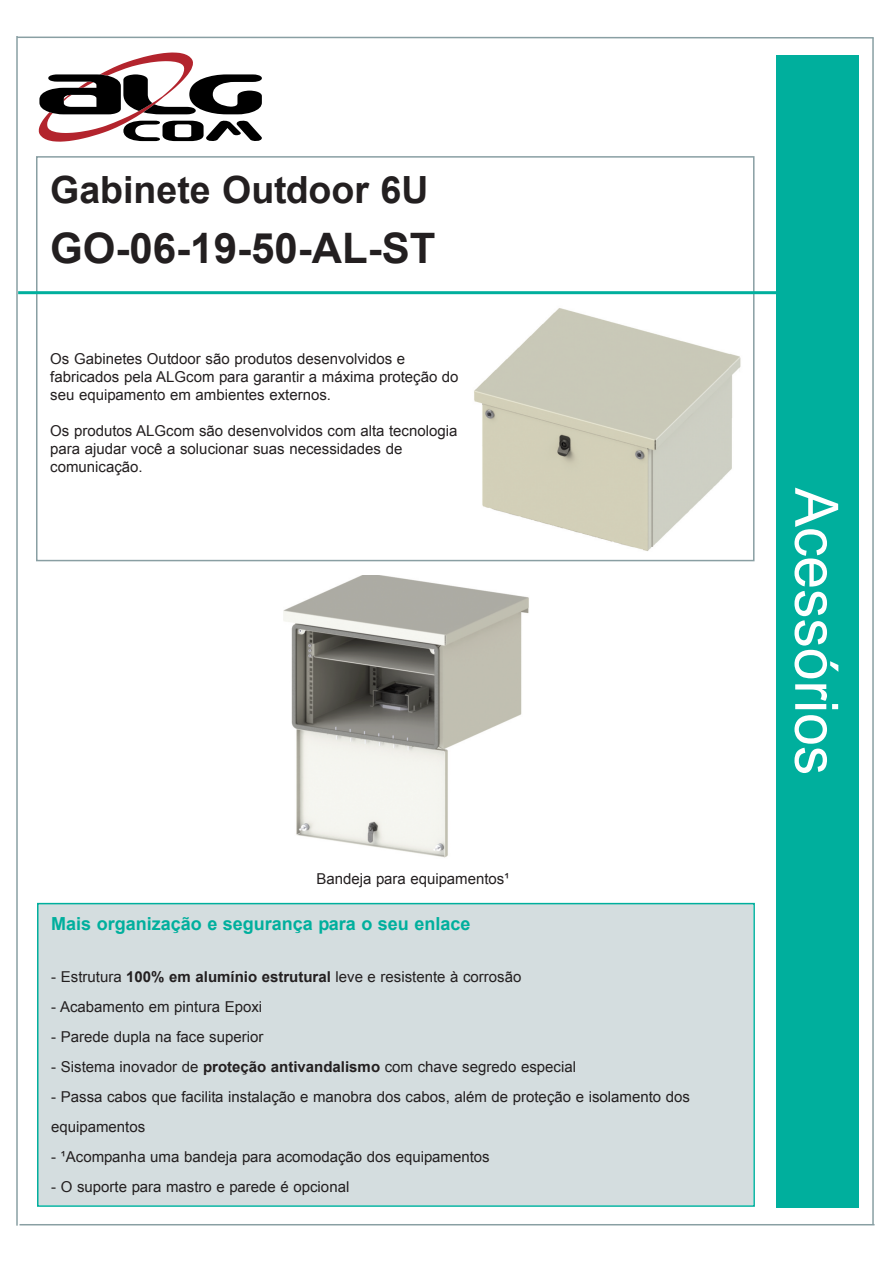
<style>
.page{position:relative;width:893px;height:1263px;background:#fff}
.page>*{position:absolute;margin:0;border:0;box-sizing:border-box;transform-origin:0 0}
.t1{font:60px "Arial";color:#fff}
.t2{font:700 42px "Arial";color:#231f20}
.t3{font:700 37.5px "Arial";color:#231f20}
.t4{font:700 18px "Arial";color:#00af9d}
.t5{font:15px/18px "Arial";color:#231f20}
.s1{font-weight:700}
</style>
<div class="page">
<div style="left:36px;top:156px;width:718px;height:405px;border:2px solid #899fa3"></div>
<div style="left:39px;top:904px;width:714px;height:301px;background:#d4dddf"></div>
<div style="left:37px;top:903px;width:718px;height:304px;border:2px solid #00af9d"></div>
<div style="left:776px;top:55px;width:83px;height:1153px;background:#00af9d"></div>
<hr style="left:18px;top:291px;width:777px;height:3px;background:#00af9d">
<svg style="left:18px;top:36px;width:854px;height:3px"></svg>
<hr style="left:872px;top:37px;width:2px;height:1188px;background:#899fa3">
<hr style="left:16px;top:36px;width:2px;height:1189px;background:#899fa3">
<hr style="left:20px;top:1224px;width:854px;height:1px;background:#899fa3">
<img style="left:474px;top:308px;width:267px;height:243px">
<svg style="left:39px;top:53px;width:223px;height:89px"></svg>
<img style="left:284px;top:576px;width:245px;height:282px">
<h3 class="t3" style="left:50px;top:169px;width:380px">Gabinete Outdoor 6U</h3>
<h2 class="t2" style="left:50px;top:225px;width:387px">GO-06-19-50-AL-ST</h2>
<p class="t5" style="left:50px;top:349px;width:410px">Os Gabinetes Outdoor são produtos desenvolvidos e fabricados pela ALGcom para garantir a máxima proteção do seu equipamento em ambientes externos.</p>
<p class="t5" style="left:50px;top:421px;width:409px">Os produtos ALGcom são desenvolvidos com alta tecnologia para ajudar você a solucionar suas necessidades de comunicação.</p>
<p class="t5" style="left:316px;top:869px;width:195px">Bandeja para equipamentos¹</p>
<p class="t4" style="left:51px;top:914px;width:421px">Mais organização e segurança para o seu enlace</p>
<p class="t5" style="left:51px;top:968px;width:472px">- Estrutura <span class="s1">100% em alumínio estrutural</span> leve e resistente à corrosão</p>
<p class="t5" style="left:51px;top:998px;width:212px">- Acabamento em pintura Epoxi</p>
<p class="t5" style="left:51px;top:1028px;width:214px">- Parede dupla na face superior</p>
<p class="t5" style="left:51px;top:1058px;width:526px">- Sistema inovador de <span class="s1">proteção antivandalismo</span> com chave segredo especial</p>
<p class="t5" style="left:51px;top:1082px;width:640px;line-height:30px">- Passa cabos que facilita instalação e manobra dos cabos, além de proteção e isolamento dos equipamentos</p>
<p class="t5" style="left:51px;top:1148px;width:440px">- ¹Acompanha uma bandeja para acomodação dos equipamentos</p>
<p class="t5" style="left:51px;top:1178px;width:300px">- O suporte para mastro e parede é opcional</p>
<h1 class="t1" style="left:849px;top:488px;width:289px;rotate:90deg">Acessórios</h1>
</div>
